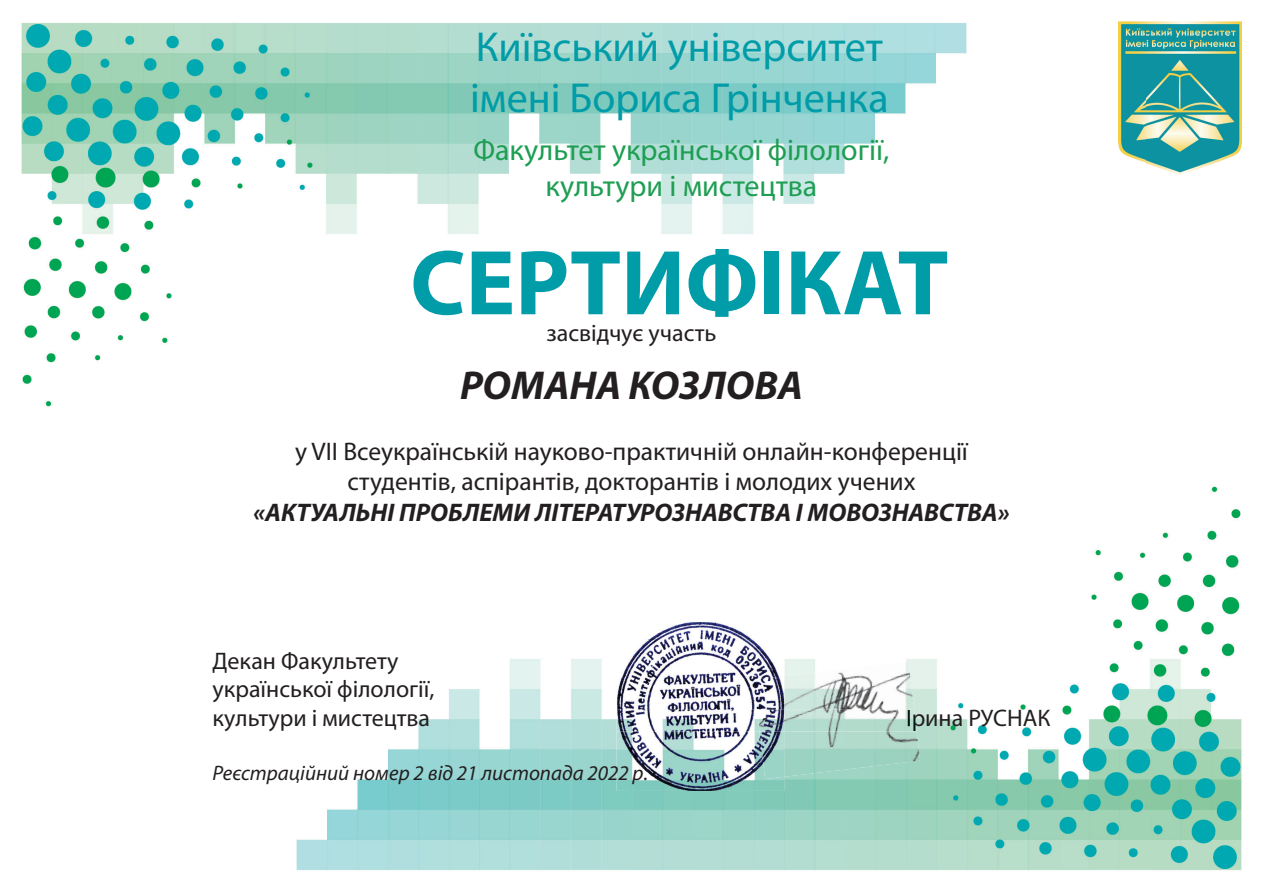
<style>
.page{position:relative;width:1263px;height:893px;background:#fff}
.page>*{position:absolute;margin:0;border:0;box-sizing:border-box;transform-origin:0 0}
.t1{font:700 93px "Myriad Pro";color:#009ca8}
.t2{font:42px/50.4px "Myriad Pro";color:#009ca8}
.t3{font:italic 700 40.5px "Myriad Pro";color:#231f20}
.t4{font:30px/36px "Myriad Pro";color:#1e9e53;text-align:center}
.t5{font:25.5px/30.6px "Myriad Pro";color:#231f20;text-align:center}
.t6{font:italic 700 25.5px "Myriad Pro";color:#231f20}
.t7{font:24px/28.8px "Myriad Pro";color:#231f20}
.t8{font:italic 21px "Myriad Pro";color:#231f20}
</style>
<div class="page">
<img style="left:21px;top:21px;width:1098px;height:386px">
<img style="left:117px;top:357px;width:1125px;height:514px">
<img style="left:1119px;top:21px;width:123px;height:154px">
<img style="left:784px;top:662px;width:136px;height:115px">
<img style="left:784px;top:710px;width:133px;height:21px">
<img style="left:617px;top:622px;width:167px;height:169px">
<img style="left:617px;top:710px;width:136px;height:21px">
<img style="left:753px;top:676px;width:31px;height:103px">
<img style="left:757px;top:710px;width:27px;height:21px">
<h2 class="t2" style="left:470px;top:21px;width:420px">Київський університет імені Бориса Грінченка</h2>
<p class="t4" style="left:473px;top:132px;width:417px">Факультет української філології, культури і мистецтва</p>
<h1 class="t1" style="left:410px;top:222px;width:540px">СЕРТИФІКАТ</h1>
<p class="t7" style="left:546px;top:318px;width:172px">засвідчує участь</p>
<h3 class="t3" style="left:460px;top:359px;width:344px">РОМАНА КОЗЛОВА</h3>
<p class="t5" style="left:295px;top:436px;width:674px">у VІІ Всеукраїнській науково-практичній онлайн-конференції студентів, аспірантів, докторантів і молодих учених</p>
<p class="t6" style="left:253px;top:496px;width:757px">«АКТУАЛЬНІ ПРОБЛЕМИ ЛІТЕРАТУРОЗНАВСТВА І МОВОЗНАВСТВА»</p>
<p class="t7" style="left:213px;top:646px;width:223px">Декан Факультету української філології, культури і мистецтва</p>
<p class="t8" style="left:213px;top:760px;width:437px">Реєстраційний номер 2 від 21 листопада 2022 р.</p>
<p class="t7" style="left:906px;top:703px;width:146px">Ірина РУСНАК</p>
</div>
